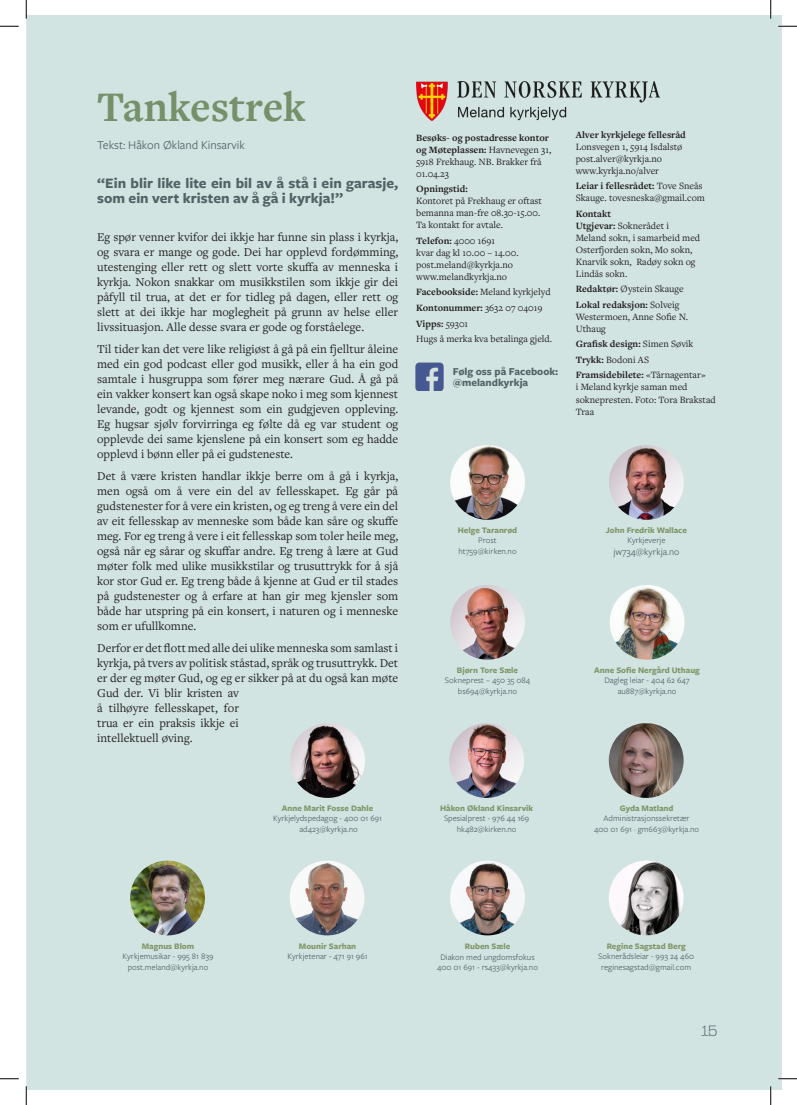
<style>
.page{position:relative;width:797px;height:1105px;background:#fff}
.page>*{position:absolute;margin:0;border:0;box-sizing:border-box;transform-origin:0 0}
.Artikkel_tittel{font:700 43.75px "Freight Text Pro";color:#76916a}
.Undertittel{font:700 15px/15px "Freight Sans Pro";color:#516366}
.Brødtekst{font:12.5px/15px "Freight Text Pro";color:#231f20;text-align:justify}
.Byline{font:12.5px "Freight Sans Pro";color:#516366}
.t1{font:12.5px "Maritime Champion";color:#516366}
.t2{font:700 11px "Freight Sans Pro";color:#516366}
.Brødtekst-2{font:10px/12px "Freight Text Pro";color:#231f20}
.Brødtekst-3{font:700 10px "Freight Text Pro";color:#231f20}
.Person_informasjon{font:10px "Freight Sans Pro";color:#516366}
.Person_informasjon-2{font:8.75px/10.5px "Freight Sans Pro";color:#516366;text-align:center}
.Person_informasjon-3{font:700 8.75px "Freight Sans Pro";color:#7f9567}
.Person_navn{font:700 8.75px "Freight Sans Pro";color:#7f9567}
.s1{font-weight:700}
.s2{font-weight:400}
</style>
<div class="page">
<div style="left:26px;top:16px;width:755px;height:1073px;background:#d2e4e2"></div>
<img style="left:609px;top:585px;width:75px;height:75px;border-radius:37px">
<img style="left:449px;top:723px;width:75px;height:75px;border-radius:37px">
<img style="left:450px;top:861px;width:75px;height:74px;border-radius:37px">
<img style="left:450px;top:585px;width:75px;height:75px;border-radius:37px">
<img style="left:290px;top:723px;width:75px;height:75px;border-radius:37px">
<img style="left:608px;top:723px;width:75px;height:75px">
<img style="left:416px;top:82px;width:244px;height:39px">
<img style="left:290px;top:861px;width:74px;height:74px;border-radius:37px">
<img style="left:130px;top:861px;width:75px;height:74px;border-radius:37px">
<img style="left:411px;top:363px;width:38px;height:28px">
<img style="left:608px;top:861px;width:75px;height:74px;border-radius:37px">
<img style="left:609px;top:445px;width:74px;height:75px;border-radius:37px">
<img style="left:450px;top:445px;width:75px;height:75px;border-radius:37px">
<svg style="left:0;top:25px;width:19px;height:2px"></svg>
<svg style="left:778px;top:25px;width:19px;height:2px"></svg>
<svg style="left:0;top:1078px;width:19px;height:1px"></svg>
<svg style="left:778px;top:1078px;width:19px;height:1px"></svg>
<svg style="left:25px;top:0;width:2px;height:19px"></svg>
<svg style="left:25px;top:1086px;width:2px;height:19px"></svg>
<svg style="left:770px;top:0;width:1px;height:19px"></svg>
<svg style="left:770px;top:1086px;width:1px;height:19px"></svg>
<p class="Artikkel_tittel" style="left:97px;top:78px;width:210px">Tankestrek</p>
<p class="Byline" style="left:97px;top:136px;width:149px">Tekst: Håkon Økland Kinsarvik</p>
<p class="Undertittel" style="left:97px;top:175px;width:302px">“Ein blir like lite ein bil av å stå i ein garasje, som ein vert kristen av å gå i kyrkja!”</p>
<p class="Brødtekst" style="left:97px;top:229px;width:302px">Eg spør venner kvifor dei ikkje har funne sin plass i kyrkja, og svara er mange og gode. Dei har opplevd fordømming, utestenging eller rett og slett vorte skuffa av menneska i kyrkja. Nokon snakkar om musikkstilen som ikkje gir dei påfyll til trua, at det er for tidleg på dagen, eller rett og slett at dei ikkje har moglegheit på grunn av helse eller livssituasjon. Alle desse svara er gode og forståelege.</p>
<p class="Brødtekst" style="left:97px;top:341px;width:302px">Til tider kan det vere like religiøst å gå på ein fjelltur åleine med ein god podcast eller god musikk, eller å ha ein god samtale i husgruppa som fører meg nærare Gud. Å gå på ein vakker konsert kan også skape noko i meg som kjennest levande, godt og kjennest som ein gudgjeven oppleving.<br>Eg hugsar sjølv forvirringa eg følte då eg var student og opplevde dei same kjenslene på ein konsert som eg hadde opplevd i bønn eller på ei gudsteneste.</p>
<p class="Brødtekst" style="left:97px;top:468px;width:302px">Det å være kristen handlar ikkje berre om å gå i kyrkja, men også om å vere ein del av fellesskapet. Eg går på gudstenester for å vere ein kristen, og eg treng å vere ein del av eit fellesskap av menneske som både kan såre og skuffe meg. For eg treng å vere i eit fellesskap som toler heile meg, også når eg sårar og skuffar andre. Eg treng å lære at Gud møter folk med ulike musikkstilar og trusuttrykk for å sjå kor stor Gud er. Eg treng både å kjenne at Gud er til stades på gudstenester og å erfare at han gir meg kjensler som både har utspring på ein konsert, i naturen og i menneske som er ufullkomne.</p>
<p class="Brødtekst" style="left:97px;top:640px;width:302px">Derfor er det flott med alle dei ulike menneska som samlast i kyrkja, på tvers av politisk ståstad, språk og trusuttrykk. Det er der eg møter Gud, og eg er sikker på at du også kan møte</p>
<p class="Brødtekst" style="left:97px;top:685px;width:143px">Gud der. Vi blir kristen av å tilhøyre fellesskapet, for trua er ein praksis ikkje ei intellektuell øving.</p>
<p class="Brødtekst-2" style="left:416px;top:131px;width:137px"><span class="s1">Besøks- og postadresse kontor og Møteplassen:</span> Havnevegen 31,<br>5918 Frekhaug. NB. Brakker frå<br>01.04.23</p>
<p class="Brødtekst-2" style="left:416px;top:183px;width:127px"><span class="s1">Opningstid:<br></span>Kontoret på Frekhaug er oftast bemanna man-fre 08.30-15.00.<br>Ta kontakt for avtale.</p>
<p class="Brødtekst-2" style="left:416px;top:234px;width:104px"><span class="s1">Telefon:</span> 4000 1691<br>kvar dag kl 10.00 – 14.00. post.meland@kyrkja.no www.melandkyrkja.no</p>
<p class="Brødtekst-2" style="left:416px;top:286px;width:136px"><span class="s1">Facebookside:</span> Meland kyrkjelyd</p>
<p class="Brødtekst-3" style="left:416px;top:301px;width:128px">Kontonummer: <span class="s2">3632 07 04019</span></p>
<p class="Brødtekst-3" style="left:416px;top:317px;width:54px">Vipps: <span class="s2">59301</span></p>
<p class="Brødtekst-2" style="left:416px;top:333px;width:137px">Hugs å merka kva betalinga gjeld.</p>
<p class="t2" style="left:453px;top:364px;width:107px">Følg oss på Facebook:</p>
<p class="t2" style="left:453px;top:375px;width:77px">@melandkyrkja</p>
<p class="Person_informasjon-3" style="left:458px;top:524px;width:61px">Helge Taranrød</p>
<p class="Person_informasjon-2" style="left:478px;top:535px;width:20px">Prost</p>
<p class="Person_informasjon-2" style="left:458px;top:545px;width:60px">ht759@kirken.no</p>
<p class="Person_navn" style="left:457px;top:664px;width:63px">Bjørn Tore Sæle</p>
<p class="Person_informasjon-2" style="left:445px;top:675px;width:87px">Sokneprest – 450 35 084</p>
<p class="Person_informasjon-2" style="left:458px;top:685px;width:61px">bs694@kyrkja.no</p>
<p class="Brødtekst-2" style="left:575px;top:128px;width:112px"><span class="s1">Alver kyrkjelege fellesråd<br></span>Lonsvegen 1, 5914 Isdalstø post.alver@kyrkja.no www.kyrkja.no/alver</p>
<p class="Brødtekst-2" style="left:575px;top:180px;width:131px"><span class="s1">Leiar i fellesrådet:</span> Tove Sneås<br>Skauge. tovesneska@gmail.com</p>
<p class="Brødtekst-2" style="left:575px;top:207px;width:126px"><span class="s1">Kontakt<br>Utgjevar:</span> Soknerådet i<br>Meland sokn, i samarbeid med<br>Osterfjorden sokn, Mo sokn,<br>Knarvik sokn, Radøy sokn og<br>Lindås sokn.</p>
<p class="Brødtekst-2" style="left:575px;top:283px;width:109px"><span class="s1">Redaktør:</span> Øystein Skauge</p>
<p class="Brødtekst-2" style="left:575px;top:298px;width:114px"><span class="s1">Lokal redaksjon:</span> Solveig<br>Westermoen, Anne Sofie N.<br>Uthaug</p>
<p class="Brødtekst-3" style="left:575px;top:337px;width:119px">Grafisk design: <span class="s2">Simen Søvik</span></p>
<p class="Brødtekst-2" style="left:575px;top:353px;width:75px"><span class="s1">Trykk:</span> Bodoni AS</p>
<p class="Brødtekst-2" style="left:575px;top:369px;width:141px"><span class="s1">Framsidebilete:</span> «Tårnagentar»<br>i Meland kyrkje saman med soknepresten. Foto: Tora Brakstad<br>Traa</p>
<p class="Person_informasjon-3" style="left:606px;top:524px;width:83px">John Fredrik Wallace</p>
<p class="Person_informasjon-2" style="left:627px;top:535px;width:39px">Kyrkjeverje</p>
<p class="Person_informasjon" style="left:613px;top:545px;width:67px">jw734@kyrkja.no</p>
<p class="Person_informasjon-3" style="left:594px;top:664px;width:107px">Anne Sofie Nergård Uthaug</p>
<p class="Person_informasjon-2" style="left:604px;top:675px;width:87px">Dagleg leiar - 404 62 647</p>
<p class="Person_informasjon-2" style="left:617px;top:685px;width:60px">au887@kyrkja.no</p>
<p class="Person_informasjon-3" style="left:282px;top:802px;width:93px">Anne Marit Fosse Dahle</p>
<p class="Person_informasjon-2" style="left:273px;top:813px;width:110px">Kyrkjelydspedagog - 400 01 691</p>
<p class="Person_informasjon-2" style="left:299px;top:823px;width:60px">ad423@kyrkja.no</p>
<p class="Person_informasjon-3" style="left:440px;top:802px;width:95px">Håkon Økland Kinsarvik</p>
<p class="Person_informasjon-2" style="left:444px;top:813px;width:87px">Spesialprest - 976 44 169</p>
<p class="Person_informasjon-2" style="left:457px;top:823px;width:61px">hk482@kirken.no</p>
<p class="Person_navn" style="left:619px;top:802px;width:55px">Gyda Matland</p>
<p class="Person_informasjon-2" style="left:594px;top:813px;width:107px">Administrasjonssekretær<br>400 01 691 · gm663@kyrkja.no</p>
<p class="Person_informasjon-3" style="left:142px;top:940px;width:54px">Magnus Blom</p>
<p class="Person_informasjon-2" style="left:123px;top:950px;width:92px">Kyrkjemusikar - 995 81 839</p>
<p class="Person_informasjon-2" style="left:128px;top:961px;width:82px">post.meland@kyrkja.no</p>
<p class="Person_informasjon-3" style="left:299px;top:940px;width:59px">Mounir Sarhan</p>
<p class="Person_informasjon-2" style="left:287px;top:950px;width:81px">Kyrkjetenar - 471 91 961</p>
<p class="Person_informasjon-3" style="left:465px;top:940px;width:47px">Ruben Sæle</p>
<p class="Person_informasjon-2" style="left:440px;top:951px;width:96px">Diakon med ungdomsfokus</p>
<p class="Person_informasjon-2" style="left:437px;top:961px;width:102px">400 01 691 - rs433@kyrkja.no</p>
<p class="Person_informasjon-3" style="left:606px;top:940px;width:80px">Regine Sagstad Berg</p>
<p class="Person_informasjon-2" style="left:598px;top:950px;width:97px">Soknerådsleiar - 993 24 460</p>
<p class="Person_informasjon-2" style="left:601px;top:961px;width:92px">reginesagstad@gmail.com</p>
<p class="t1" style="left:701px;top:1021px;width:17px">15</p>
</div>
